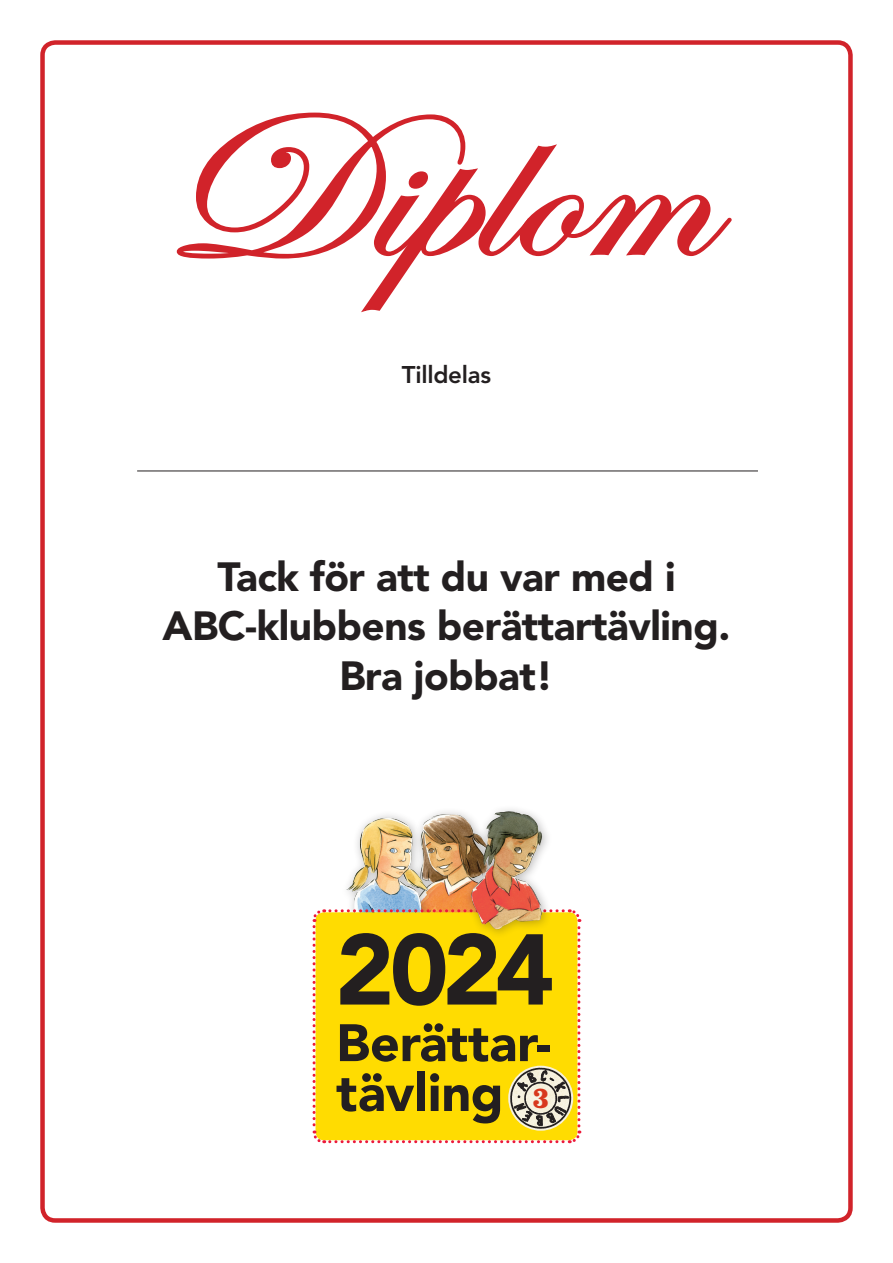
<style>
.page{position:relative;width:893px;height:1263px;background:#fff}
.page>*{position:absolute;margin:0;border:0;box-sizing:border-box;transform-origin:0 0}
.t1{font:210.9px "Edwardian Script ITC";color:#d1232a;scale:1.14 1}
.t2{font:900 99.3px "Avenir LT Std";color:#231f20}
.t3{font:900 52.05px "Avenir LT Std";color:#231f20}
.Rubbe_seminarie{font:900 40.5px/49.5px "Avenir LT Std";letter-spacing:-.01em;color:#231f20;text-align:center}
.NoK_Rubrik_1{font:900 29.85px "Oxtail OT";color:#d8381e}
.Rubbe_seminarie-2{font:800 24px "Avenir LT Std";letter-spacing:-.01em;color:#231f20}
</style>
<div class="page">
<div style="left:40px;top:40px;width:813px;height:1183px;border:4px solid #d1232a;border-radius:13px"></div>
<hr style="left:137px;top:471px;width:621px;height:1px;background:#231f20">
<svg style="left:176px;top:112px;width:556px;height:201px"></svg>
<div style="left:400px;top:806px;width:98px;height:123px;background:#231f20;opacity:.3"></div>
<img style="left:438px;top:814px;width:26px;height:93px">
<div style="left:340px;top:810px;width:98px;height:124px;background:#231f20;opacity:.3"></div>
<img style="left:346px;top:818px;width:81px;height:89px">
<div style="left:464px;top:804px;width:88px;height:135px;background:#231f20;opacity:.3"></div>
<img style="left:471px;top:811px;width:71px;height:96px">
<svg style="left:312px;top:907px;width:270px;height:237px;background:#f9d81d"></svg>
<p class="t1" style="left:163px;top:73px;width:480px">Diplom</p>
<p class="Rubbe_seminarie-2" style="left:402px;top:361px;width:91px">Tilldelas</p>
<p class="Rubbe_seminarie" style="left:163px;top:552px;width:569px">Tack för att du var med i<br>ABC-klubbens berättartävling.<br>Bra jobbat!</p>
<p class="t2" style="left:335px;top:910px;width:220px">2024</p>
<p class="t3" style="left:336px;top:1011px;width:216px">Berättar-</p>
<p class="t3" style="left:336px;top:1061px;width:169px">tävling</p>
<p class="NoK_Rubrik_1" style="left:532px;top:1082px;width:19px">3</p>
</div>
